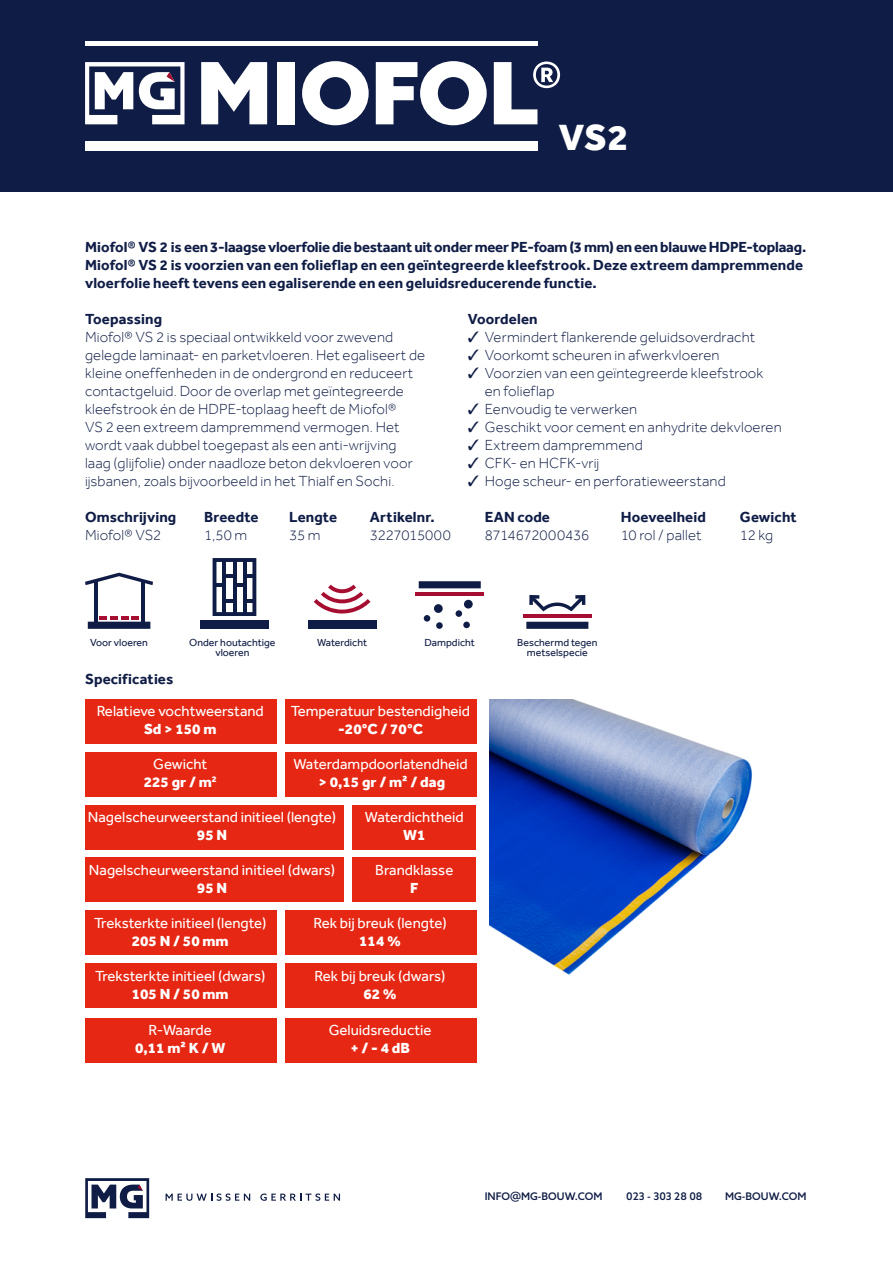
<style>
.page{position:relative;width:893px;height:1263px;background:#fff}
.page>*{position:absolute;margin:0;border:0;box-sizing:border-box;transform-origin:0 0}
.t1{font:800 37.5px "Effra";color:#fff}
.t2{font:300 15px/18px "Effra";letter-spacing:.01em;color:#0f1c45}
.t3{font:700 15px/18px "Effra";letter-spacing:.01em;color:#0f1c45}
.t4{font:15px/18px "Effra";color:#fff;text-align:center}
.t5{font:800 15px "Effra";color:#fff}
.t6{font:300 15px "Effra";letter-spacing:-.015em;color:#0f1c45}
.t7{font:10.5px/10.5px "Effra";color:#0f1c45;text-align:center}
.t8{font:500 10.5px "Azo Sans";color:#0f1c45}
.s1{font-weight:800}
.s2{font-size:13.5px}
</style>
<div class="page">
<div style="left:0;top:0;width:893px;height:191px;background:#0f1c45"></div>
<svg style="left:201px;top:62px;width:66px;height:62px"></svg>
<div style="left:277px;top:62px;width:18px;height:62px;background:#fff"></div>
<svg style="left:302px;top:61px;width:67px;height:64px"></svg>
<svg style="left:376px;top:61px;width:111px;height:64px"></svg>
<svg style="left:494px;top:62px;width:66px;height:62px"></svg>
<div style="left:85px;top:141px;width:452px;height:9px;background:#fff"></div>
<hr style="left:85px;top:41px;width:452px;height:4px;background:#fff">
<svg style="left:85px;top:62px;width:100px;height:62px"></svg>
<svg style="left:166px;top:1193px;width:84px;height:8px"></svg>
<svg style="left:260px;top:1193px;width:80px;height:8px"></svg>
<svg style="left:85px;top:1178px;width:64px;height:40px"></svg>
<div style="left:285px;top:699px;width:191px;height:44px;background:#e52713"></div>
<div style="left:85px;top:752px;width:191px;height:44px;background:#e52713"></div>
<div style="left:352px;top:805px;width:124px;height:44px;background:#e52713"></div>
<div style="left:85px;top:805px;width:259px;height:44px;background:#e52713"></div>
<div style="left:285px;top:752px;width:191px;height:44px;background:#e52713"></div>
<div style="left:85px;top:858px;width:259px;height:44px;background:#e52713"></div>
<div style="left:352px;top:858px;width:124px;height:44px;background:#e52713"></div>
<div style="left:85px;top:911px;width:191px;height:44px;background:#e52713"></div>
<div style="left:285px;top:911px;width:191px;height:44px;background:#e52713"></div>
<div style="left:85px;top:964px;width:191px;height:44px;background:#e52713"></div>
<div style="left:85px;top:1018px;width:191px;height:44px;background:#e52713"></div>
<div style="left:85px;top:699px;width:191px;height:44px;background:#e52713"></div>
<div style="left:285px;top:964px;width:191px;height:44px;background:#e52713"></div>
<div style="left:285px;top:1018px;width:191px;height:44px;background:#e52713"></div>
<img style="left:490px;top:699px;width:262px;height:276px">
<div style="left:200px;top:621px;width:68px;height:8px;background:#0f1c45"></div>
<svg style="left:213px;top:558px;width:43px;height:58px"></svg>
<div style="left:308px;top:621px;width:68px;height:8px;background:#0f1c45"></div>
<svg style="left:314px;top:585px;width:56px;height:28px"></svg>
<svg style="left:419px;top:581px;width:62px;height:7px"></svg>
<hr style="left:416px;top:592px;width:68px;height:3px;background:#a50e30">
<div style="left:434px;top:604px;width:9px;height:9px;background:#0f1c45;border-radius:50%"></div>
<div style="left:464px;top:600px;width:9px;height:8px;background:#0f1c45;border-radius:50%"></div>
<div style="left:436px;top:622px;width:7px;height:7px;background:#0f1c45;border-radius:50%"></div>
<div style="left:424px;top:615px;width:6px;height:7px;background:#0f1c45;border-radius:50%"></div>
<div style="left:456px;top:610px;width:6px;height:7px;background:#0f1c45;border-radius:50%"></div>
<div style="left:463px;top:622px;width:7px;height:6px;background:#0f1c45;border-radius:50%"></div>
<svg style="left:526px;top:622px;width:62px;height:7px"></svg>
<hr style="left:523px;top:615px;width:68px;height:3px;background:#a50e30">
<svg style="left:529px;top:595px;width:56px;height:16px"></svg>
<svg style="left:85px;top:573px;width:68px;height:12px"></svg>
<hr style="left:94px;top:581px;width:3px;height:46px;background:#0f1c45">
<hr style="left:141px;top:581px;width:3px;height:46px;background:#0f1c45">
<svg style="left:88px;top:616px;width:62px;height:13px"></svg>
<h1 class="t1" style="left:559px;top:115px;width:71px">VS2</h1>
<p class="t3" style="left:85px;top:238px;width:723px">Miofol® VS 2 is een 3-laagse vloerfolie die bestaant uit onder meer PE-foam (3 mm) en een blauwe HDPE-toplaag.<br>Miofol® VS 2 is voorzien van een folieflap en een geïntegreerde kleefstrook. Deze extreem dampremmende vloerfolie heeft tevens een egaliserende en een geluidsreducerende functie.</p>
<p class="t3" style="left:85px;top:310px;width:79px">Toepassing</p>
<p class="t2" style="left:85px;top:328px;width:342px">Miofol® VS 2 is speciaal ontwikkeld voor zwevend gelegde laminaat- en parketvloeren. Het egaliseert de kleine oneffenheden in de ondergrond en reduceert contactgeluid. Door de overlap met geïntegreerde kleefstrook én de HDPE-toplaag heeft de Miofol®<br>VS 2 een extreem dampremmend vermogen. Het wordt vaak dubbel toegepast als een anti-wrijving laag (glijfolie) onder naadloze beton dekvloeren voor ijsbanen, zoals bijvoorbeeld in het Thialf en Sochi.</p>
<p class="t3" style="left:468px;top:310px;width:71px">Voordelen</p>
<p class="t2" style="left:468px;top:328px;width:289px">✓ Vermindert flankerende geluidsoverdracht</p>
<p class="t2" style="left:468px;top:346px;width:253px">✓ Voorkomt scheuren in afwerkvloeren</p>
<p class="t2" style="left:485px;top:364px;width:280px;text-indent:-17px">✓ Voorzien van een geïntegreerde kleefstrook en folieflap</p>
<p class="t2" style="left:468px;top:400px;width:171px">✓ Eenvoudig te verwerken</p>
<p class="t2" style="left:468px;top:418px;width:315px">✓ Geschikt voor cement en anhydrite dekvloeren</p>
<p class="t2" style="left:468px;top:436px;width:176px">✓ Extreem dampremmend</p>
<p class="t2" style="left:468px;top:454px;width:133px">✓ CFK- en HCFK-vrij</p>
<p class="t2" style="left:468px;top:472px;width:260px">✓ Hoge scheur- en perforatieweerstand</p>
<p class="t3" style="left:85px;top:508px;width:93px">Omschrijving</p>
<p class="t3" style="left:204px;top:508px;width:56px">Breedte</p>
<p class="t3" style="left:289px;top:508px;width:49px">Lengte</p>
<p class="t3" style="left:370px;top:508px;width:66px">Artikelnr.</p>
<p class="t3" style="left:485px;top:508px;width:67px">EAN code</p>
<p class="t3" style="left:621px;top:508px;width:87px">Hoeveelheid</p>
<p class="t3" style="left:740px;top:508px;width:58px">Gewicht</p>
<p class="t2" style="left:85px;top:526px;width:78px">Miofol® VS2</p>
<p class="t2" style="left:204px;top:526px;width:45px">1,50 m</p>
<p class="t2" style="left:289px;top:526px;width:33px">35 m</p>
<p class="t6" style="left:370px;top:526px;width:82px">3227015000</p>
<p class="t6" style="left:485px;top:526px;width:106px">8714672000436</p>
<p class="t2" style="left:621px;top:526px;width:82px">10 rol / pallet</p>
<p class="t2" style="left:740px;top:526px;width:35px">12 kg</p>
<p class="t7" style="left:90px;top:637px;width:59px">Voor vloeren</p>
<p class="t3" style="left:85px;top:670px;width:90px">Specificaties</p>
<p class="t7" style="left:189px;top:637px;width:88px">Onder houtachtige vloeren</p>
<p class="t7" style="left:317px;top:637px;width:51px">Waterdicht</p>
<p class="t7" style="left:424px;top:637px;width:52px">Dampdicht</p>
<p class="t7" style="left:517px;top:637px;width:82px">Beschermd tegen metselspecie</p>
<p class="t4" style="left:97px;top:702px;width:169px">Relatieve vochtweerstand</p>
<p class="t5" style="left:144px;top:720px;width:74px">Sd &gt; 150 m</p>
<p class="t4" style="left:144px;top:755px;width:75px">Gewicht<br><span class="s1">225 gr / m</span><sup>2</sup></p>
<p class="t4" style="left:291px;top:702px;width:181px">Temperatuur bestendigheid</p>
<p class="t5" style="left:338px;top:720px;width:86px">-20°C / 70°C</p>
<p class="t4" style="left:293px;top:755px;width:176px">Waterdampdoorlatendheid</p>
<p class="t5" style="left:319px;top:773px;width:128px">&gt; 0,15 gr / m² / dag</p>
<p class="t4" style="left:88px;top:808px;width:250px">Nagelscheurweerstand initieel (lengte)</p>
<p class="t5" style="left:197px;top:826px;width:32px">95 N</p>
<p class="t4" style="left:89px;top:860px;width:248px">Nagelscheurweerstand initieel (dwars)</p>
<p class="t5" style="left:197px;top:879px;width:32px">95 N</p>
<p class="t4" style="left:365px;top:808px;width:101px">Waterdichtheid</p>
<p class="t5" style="left:403px;top:826px;width:24px">W1</p>
<p class="t4" style="left:375px;top:860px;width:80px">Brandklasse</p>
<p class="t5" style="left:410px;top:879px;width:10px">F</p>
<p class="t4" style="left:94px;top:914px;width:174px">Treksterkte initieel (lengte)</p>
<p class="t5" style="left:132px;top:932px;width:98px">205 N / 50 mm</p>
<p class="t4" style="left:95px;top:966px;width:172px">Treksterkte initieel (dwars)</p>
<p class="t5" style="left:132px;top:985px;width:98px">105 N / 50 mm</p>
<p class="t4" style="left:149px;top:1021px;width:65px">R-Waarde</p>
<p class="t5" style="left:135px;top:1039px;width:92px">0,11 m² K / W</p>
<p class="t4" style="left:314px;top:913px;width:135px">Rek bij breuk (lengte)</p>
<p class="t5" style="left:359px;top:932px;width:43px">114 %</p>
<p class="t4" style="left:315px;top:966px;width:132px">Rek bij breuk (dwars)</p>
<p class="t5" style="left:363px;top:985px;width:35px">62 %</p>
<p class="t4" style="left:329px;top:1021px;width:104px">Geluidsreductie</p>
<p class="t5" style="left:350px;top:1039px;width:61px">+ / - 4 dB</p>
<p class="t8" style="left:485px;top:1190px;width:119px">INFO<span class="s2">@</span>MG-BOUW.COM</p>
<p class="t8" style="left:626px;top:1190px;width:78px">023 - 303 28 08</p>
<p class="t8" style="left:725px;top:1190px;width:83px">MG-BOUW.COM</p>
</div>
